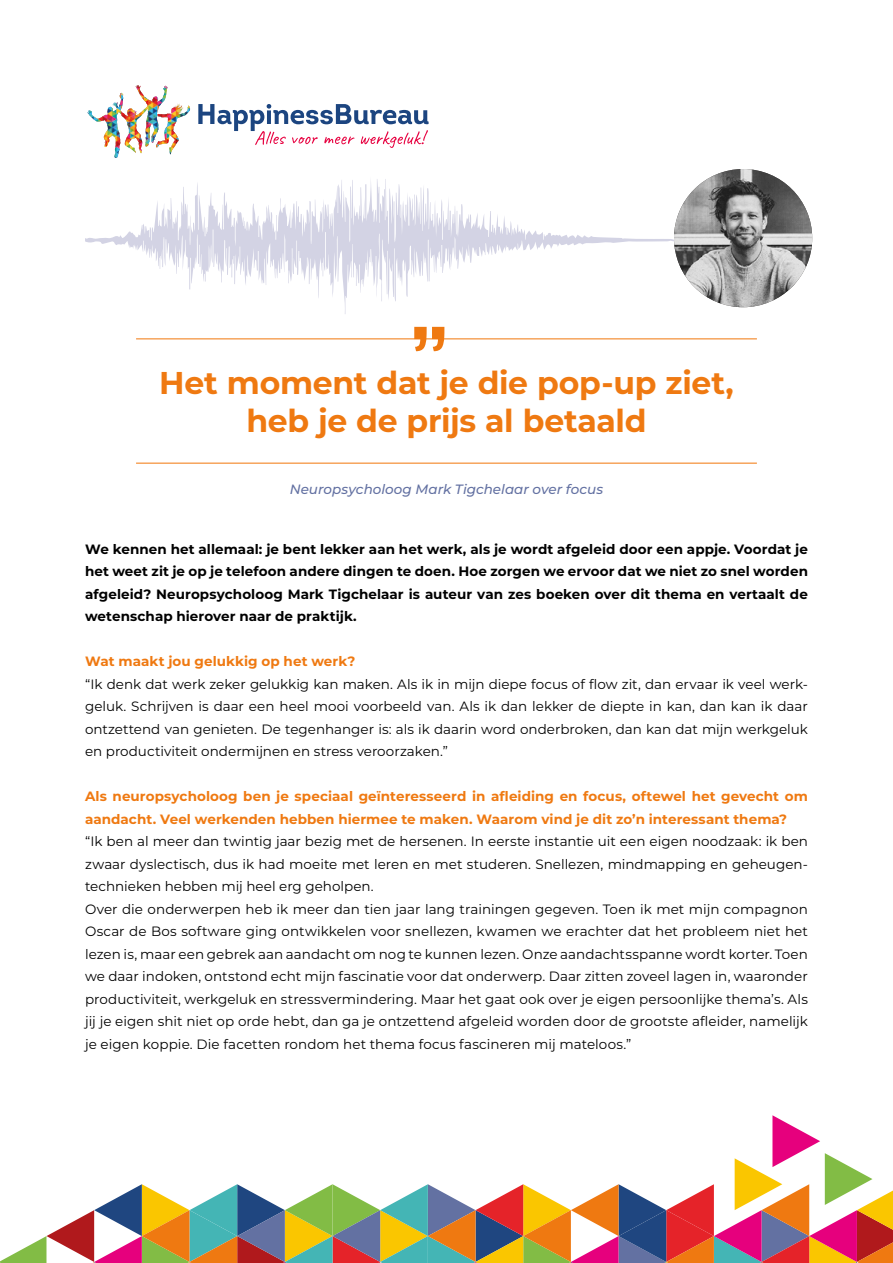
<style>
.page{position:relative;width:893px;height:1263px;background:#fff}
.page>*{position:absolute;margin:0;border:0;box-sizing:border-box;transform-origin:0 0}
.t1{font:700 85.5px "Oswald";color:#ef7911}
.t2{font:700 31.5px/37.8px "Montserrat";letter-spacing:-.01em;color:#ef7911;text-align:center}
.t3{font:13.5px/22.5px "Montserrat";letter-spacing:.005em;color:#000;text-align:justify}
.t4{font:700 13.5px/22.5px "Montserrat";letter-spacing:.005em;color:#000;text-align:justify}
.t5{font:700 13.5px/22.5px "Montserrat";letter-spacing:.005em;color:#ef7911}
.t6{font:italic 500 13.5px "Montserrat";color:#6371a2}
</style>
<div class="page">
<svg style="left:0;top:1115px;width:893px;height:148px"></svg>
<svg style="left:85px;top:179px;width:589px;height:135px"></svg>
<img style="left:674px;top:169px;width:138px;height:138px;border-radius:69px">
<hr style="left:136px;top:338px;width:621px;height:2px;background:#f6a45c">
<hr style="left:136px;top:462px;width:621px;height:2px;background:#f6a45c">
<img style="left:87px;top:85px;width:103px;height:73px">
<img style="left:120px;top:85px;width:27px;height:31px">
<svg style="left:198px;top:104px;width:231px;height:44px"></svg>
<h1 class="t1" style="left:408px;top:302px;width:42px">”</h1>
<h2 class="t2" style="left:159px;top:362px;width:576px">Het moment dat je die pop-up ziet, heb je de prijs al betaald</h2>
<p class="t6" style="left:290px;top:479px;width:315px">Neuropsycholoog Mark Tigchelaar over focus</p>
<p class="t4" style="left:85px;top:537px;width:724px">We kennen het allemaal: je bent lekker aan het werk, als je wordt afgeleid door een appje. Voordat je het weet zit je op je telefoon andere dingen te doen. Hoe zorgen we ervoor dat we niet zo snel worden afgeleid? Neuropsycholoog Mark Tigchelaar is auteur van zes boeken over dit thema en vertaalt de wetenschap hierover naar de praktijk.</p>
<p class="t5" style="left:85px;top:649px;width:272px">Wat maakt jou gelukkig op het werk?</p>
<p class="t3" style="left:85px;top:672px;width:724px">“Ik denk dat werk zeker gelukkig kan maken. Als ik in mijn diepe focus of flow zit, dan ervaar ik veel werk&shy;geluk. Schrijven is daar een heel mooi voorbeeld van. Als ik dan lekker de diepte in kan, dan kan ik daar ontzettend van genieten. De tegenhanger is: als ik daarin word onderbroken, dan kan dat mijn werkgeluk en productiviteit ondermijnen en stress veroorzaken.”</p>
<p class="t5" style="left:85px;top:784px;width:724px">Als neuropsycholoog ben je speciaal geïnteresseerd in afleiding en focus, oftewel het gevecht om aandacht. Veel werkenden hebben hiermee te maken. Waarom vind je dit zo’n interessant thema?</p>
<p class="t3" style="left:85px;top:830px;width:724px;text-align:left">“Ik ben al meer dan twintig jaar bezig met de hersenen. In eerste instantie uit een eigen noodzaak: ik ben zwaar dyslectisch, dus ik had moeite met leren en met studeren. Snellezen, mindmapping en geheugen&shy;technieken hebben mij heel erg geholpen.<br>Over die onderwerpen heb ik meer dan tien jaar lang trainingen gegeven. Toen ik met mijn compagnon Oscar de Bos software ging ontwikkelen voor snellezen, kwamen we erachter dat het probleem niet het lezen is, maar een gebrek aan aandacht om nog te kunnen lezen. Onze aandachtsspanne wordt korter. Toen we daar indoken, ontstond echt mijn fascinatie voor dat onderwerp. Daar zitten zoveel lagen in, waaronder productiviteit, werkgeluk en stressvermindering. Maar het gaat ook over je eigen persoonlijke thema’s. Als jij je eigen shit niet op orde hebt, dan ga je ontzettend afgeleid worden door de grootste afleider, namelijk je eigen koppie. Die facetten rondom het thema focus fascineren mij mateloos.”</p>
</div>
